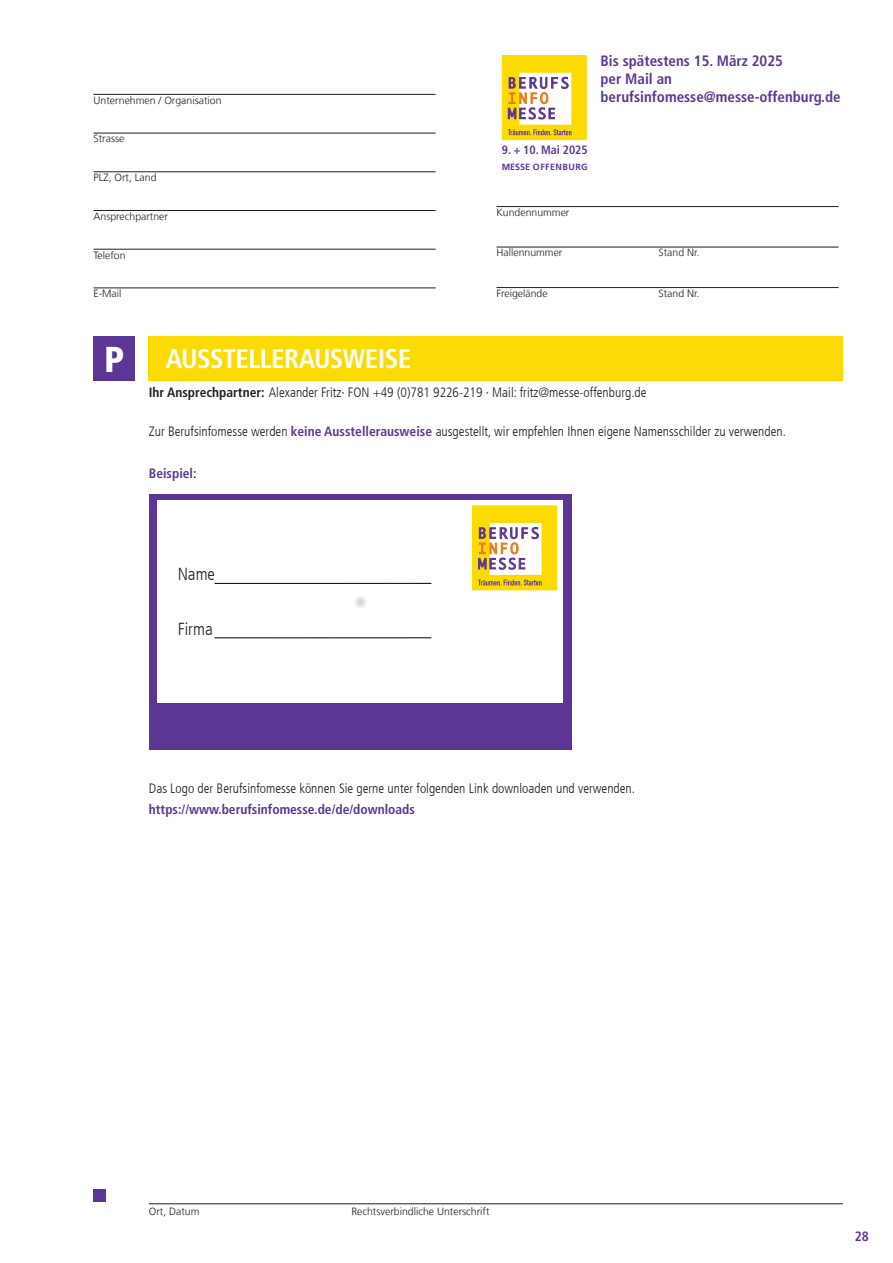
<style>
.page{position:relative;width:893px;height:1263px;background:#fff}
.page>*{position:absolute;margin:0;border:0;box-sizing:border-box;transform-origin:0 0}
.t1{font:900 condensed 36px "Frutiger LT Com";color:#fff}
.t2{font:700 condensed 27px "Frutiger LT Com";letter-spacing:-.02em;color:#fff}
.t3{font:300 condensed 17.4px "Frutiger LT Com";color:#231f20}
.t4{font:700 condensed 15px/18px "Frutiger LT Com";color:#5d3695}
.t5{font:300 condensed 13.5px "Frutiger LT Com";color:#231f20}
.t6{font:700 condensed 13.5px "Frutiger LT Com";color:#5d3695}
.t7{font:700 condensed 12px "Frutiger LT Com";color:#5d3695}
.t8{font:300 10.5px "Frutiger LT Com";color:#231f20}
.t9{font:700 9px "Frutiger LT Std";letter-spacing:.045em;color:#5d3695}
.s1{font-weight:700}
.s2{font-weight:700;color:#5d3695}
</style>
<div class="page">
<hr style="left:94px;top:94px;width:342px;height:1px;background:#231f20">
<hr style="left:94px;top:133px;width:342px;height:1px;background:#231f20">
<hr style="left:94px;top:171px;width:342px;height:1px;background:#231f20">
<hr style="left:94px;top:210px;width:342px;height:1px;background:#231f20">
<hr style="left:94px;top:249px;width:342px;height:1px;background:#231f20">
<hr style="left:94px;top:287px;width:342px;height:1px;background:#231f20">
<div style="left:149px;top:336px;width:694px;height:44px;background:#fcdb04"></div>
<div style="left:94px;top:336px;width:41px;height:44px;background:#5d3695"></div>
<hr style="left:496px;top:206px;width:343px;height:1px;background:#231f20">
<hr style="left:496px;top:247px;width:343px;height:1px;background:#231f20">
<hr style="left:496px;top:287px;width:343px;height:1px;background:#231f20">
<hr style="left:149px;top:1203px;width:694px;height:1px;background:#231f20">
<div style="left:94px;top:1189px;width:12px;height:13px;background:#5d3695"></div>
<svg style="left:502px;top:55px;width:85px;height:85px"></svg>
<div style="left:149px;top:495px;width:422px;height:255px;background:#5d3695"></div>
<div style="left:157px;top:500px;width:406px;height:203px;background:#fff"></div>
<svg style="left:472px;top:505px;width:85px;height:85px"></svg>
<hr style="left:215px;top:637px;width:216px;height:1px;background:#000">
<hr style="left:215px;top:583px;width:216px;height:1px;background:#000">
<p class="t8" style="left:94px;top:94px;width:129px">Unternehmen / Organisation</p>
<p class="t8" style="left:94px;top:133px;width:32px">Strasse</p>
<p class="t8" style="left:94px;top:171px;width:65px">PLZ, Ort, Land</p>
<p class="t8" style="left:94px;top:210px;width:76px">Ansprechpartner</p>
<p class="t8" style="left:94px;top:249px;width:34px">Telefon</p>
<p class="t8" style="left:94px;top:287px;width:29px">E-Mail</p>
<h1 class="t1" style="left:104px;top:337px;width:22px">P</h1>
<h2 class="t2" style="left:166px;top:342px;width:247px">AUSSTELLERAUSWEISE</h2>
<p class="t4" style="left:601px;top:52px;width:242px">Bis spätestens 15. März 2025<br>per Mail an berufsinfomesse@messe-offenburg.de</p>
<p class="t7" style="left:502px;top:142px;width:87px">9. + 10. Mai 2025</p>
<p class="t9" style="left:502px;top:162px;width:87px">MESSE OFFENBURG</p>
<p class="t8" style="left:496px;top:206px;width:74px">Kundennummer</p>
<p class="t8" style="left:496px;top:247px;width:67px">Hallennummer</p>
<p class="t8" style="left:658px;top:247px;width:43px">Stand Nr.</p>
<p class="t8" style="left:496px;top:287px;width:53px">Freigelände</p>
<p class="t8" style="left:658px;top:287px;width:43px">Stand Nr.</p>
<p class="t5" style="left:149px;top:384px;width:499px"><span class="s1">Ihr Ansprechpartner:</span> Alexander Fritz· FON +49 (0)781 9226-219 · Mail: fritz@messe-offenburg.de</p>
<p class="t5" style="left:149px;top:423px;width:639px">Zur Berufsinfomesse werden <span class="s2">keine Ausstellerausweise</span> ausgestellt, wir empfehlen Ihnen eigene Namensschilder zu verwenden.</p>
<p class="t6" style="left:149px;top:465px;width:49px">Beispiel:</p>
<p class="t3" style="left:178px;top:563px;width:39px">Name</p>
<p class="t3" style="left:178px;top:618px;width:37px">Firma</p>
<p class="t5" style="left:149px;top:780px;width:488px">Das Logo der Berufsinfomesse können Sie gerne unter folgenden Link downloaden und verwenden.</p>
<p class="t6" style="left:149px;top:801px;width:268px">https://www.berufsinfomesse.de/de/downloads</p>
<p class="t8" style="left:149px;top:1205px;width:52px">Ort, Datum</p>
<p class="t8" style="left:351px;top:1205px;width:140px">Rechtsverbindliche Unterschrift</p>
<p class="t6" style="left:855px;top:1228px;width:16px">28</p>
</div>
